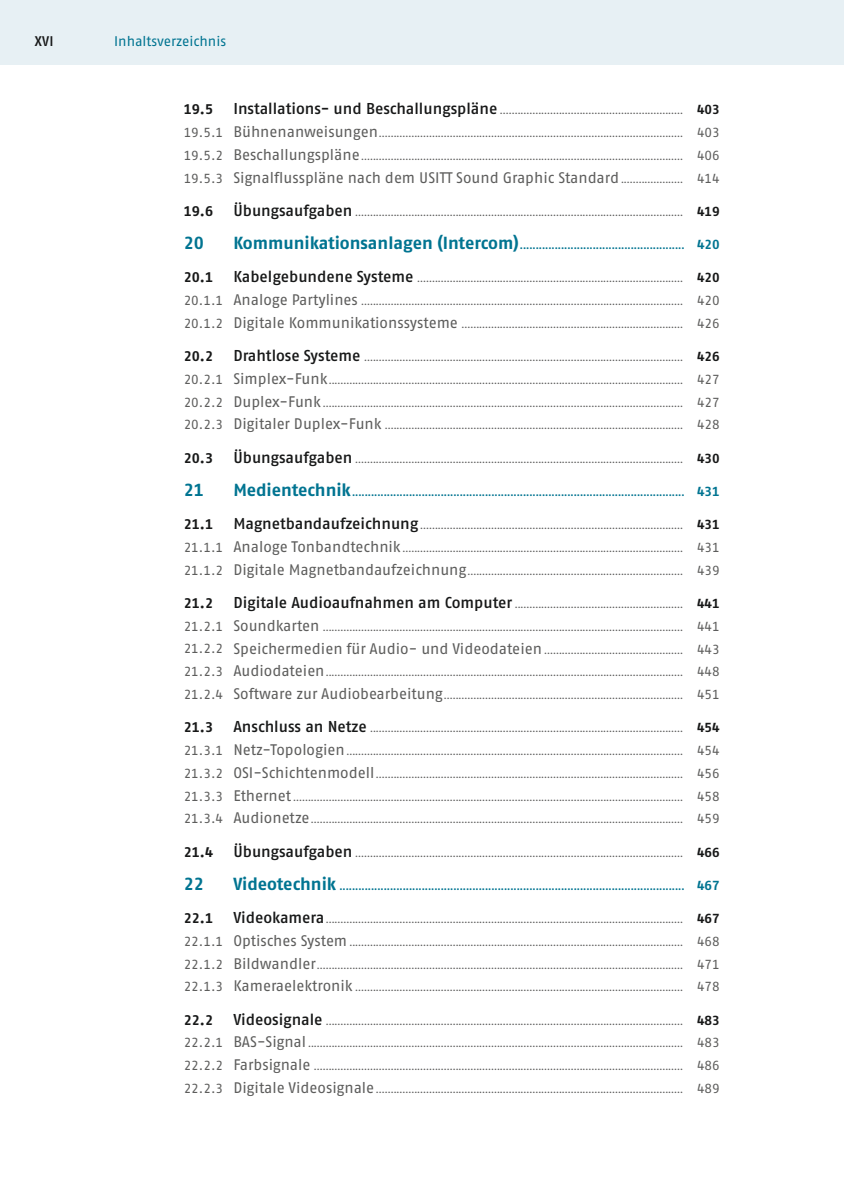
<style>
.page{position:relative;width:844px;height:1191px;background:#fff}
.page>*{position:absolute;margin:0;border:0;box-sizing:border-box;transform-origin:0 0}
.t1{font:700 17.5px "Fago Pro";color:#007491}
.t2{font:15.4px "Fago Pro";color:#5d5d5c}
.t3{font:700 14px "Fago Pro";color:#171818}
.t4{font:14px "Fago Pro";color:#007491}
.t5{font:600 14px "Fago Pro";color:#171818}
.t6{font:13.12px "Fago Pro";color:#007491}
.t7{font:10.5px/22.8px "Fago Pro";color:#5d5d5c;text-align:justify}
.s1{font-weight:600;font-size:15.75px;color:#171818}
.s2{font-weight:700;font-size:13.12px;color:#171818}
.s3{font-size:13.12px}
.s4{font-size:15.4px}
.s5{font-size:10.5px}
.s6{font-weight:700;font-size:17.5px}
.s7{font-weight:700}
</style>
<div class="page">
<div style="left:114px;top:0;width:729px;height:64px;background:#e7f0f4"></div>
<div style="left:0;top:0;width:114px;height:64px;background:#e7f0f4"></div>
<h3 class="t5" style="left:35px;top:32px;width:20px">XVI</h3>
<h3 class="t4" style="left:114px;top:32px;width:113px">Inhaltsverzeichnis</h3>
<p class="t7" style="left:184px;top:99px;width:537px;text-indent:50px"><span class="s1">Installations- und Beschallungspläne</span> .............................................................. <span class="s2">403<br></span><span class="s3">19.5.1</span> <span class="s4">Bühnenanweisungen</span>....................................................................................................... <span class="s3">403<br>19.5.2</span> <span class="s4">Beschallungspläne</span> ............................................................................................................. <span class="s3">406</span></p>
<h2 class="t2" style="left:184px;top:168px;width:537px"><span class="s3">19.5.3</span> Signalflusspläne nach dem USITT Sound Graphic Standard<span class="s5">.....................</span> <span class="s3">414</span></h2>
<h3 class="t3" style="left:184px;top:203px;width:31px">19.6</h3>
<p class="t7" style="left:233px;top:201px;width:488px"><span class="s1">Übungsaufgaben</span> ............................................................................................................... <span class="s2">419</span></p>
<h1 class="t1" style="left:184px;top:232px;width:22px">20</h1>
<p class="t6" style="left:233px;top:237px;width:488px"><span class="s6">Kommunikationsanlagen (Intercom)</span>.................................................... <span class="s7">420</span></p>
<h3 class="t3" style="left:184px;top:269px;width:31px">20.1</h3>
<h3 class="t3" style="left:184px;top:101px;width:31px">19.5</h3>
<p class="t7" style="left:184px;top:267px;width:537px;text-indent:50px"><span class="s1">Kabelgebundene Systeme</span> .......................................................................................... <span class="s2">420<br></span><span class="s3">20.1.1</span> <span class="s4">Analoge Partylines</span> ............................................................................................................. <span class="s3">420<br>20.1.2</span> <span class="s4">Digitale Kommunikationssysteme</span> ........................................................................... <span class="s3">426</span></p>
<h3 class="t3" style="left:184px;top:348px;width:31px">20.2</h3>
<p class="t7" style="left:184px;top:346px;width:537px;text-indent:50px"><span class="s1">Drahtlose Systeme</span> ............................................................................................................ <span class="s2">426<br></span><span class="s3">20.2.1</span> <span class="s4">Simplex-Funk</span>........................................................................................................................ <span class="s3">427<br>20.2.2</span> <span class="s4">Duplex-Funk</span> .......................................................................................................................... <span class="s3">427<br>20.2.3</span> <span class="s4">Digitaler Duplex-Funk</span> ..................................................................................................... <span class="s3">428</span></p>
<h3 class="t3" style="left:184px;top:449px;width:31px">20.3</h3>
<p class="t7" style="left:233px;top:447px;width:488px"><span class="s1">Übungsaufgaben</span> ............................................................................................................... <span class="s2">430</span></p>
<h1 class="t1" style="left:184px;top:479px;width:22px">21</h1>
<p class="t6" style="left:233px;top:483px;width:488px"><span class="s6">Medientechnik</span>......................................................................................................... <span class="s7">431</span></p>
<h3 class="t3" style="left:184px;top:516px;width:31px">21.1</h3>
<p class="t7" style="left:184px;top:514px;width:537px;text-indent:50px"><span class="s1">Magnetbandaufzeichnung</span> ......................................................................................... <span class="s2">431<br></span><span class="s3">21.1.1</span> <span class="s4">Analoge Tonbandtechnik</span> ............................................................................................... <span class="s3">431<br>21.1.2</span> <span class="s4">Digitale Magnetbandaufzeichnung</span>......................................................................... <span class="s3">439</span></p>
<h3 class="t3" style="left:184px;top:594px;width:31px">21.2</h3>
<p class="t7" style="left:184px;top:593px;width:537px;text-indent:50px"><span class="s1">Digitale Audioaufnahmen am Computer</span> ......................................................... <span class="s2">441<br></span><span class="s3">21.2.1</span> <span class="s4">Soundkarten</span> .......................................................................................................................... <span class="s3">441<br>21.2.2</span> <span class="s4">Speichermedien für Audio- und Videodateien</span> ............................................... <span class="s3">443<br>21.2.3</span> <span class="s4">Audiodateien</span>......................................................................................................................... <span class="s3">448<br>21.2.4</span> <span class="s4">Software zur Audiobearbeitung</span>................................................................................. <span class="s3">451</span></p>
<h3 class="t3" style="left:184px;top:719px;width:31px">21.3</h3>
<p class="t7" style="left:184px;top:717px;width:537px;text-indent:50px"><span class="s1">Anschluss an Netze</span> .......................................................................................................... <span class="s2">454<br></span><span class="s3">21.3.1</span> <span class="s4">Netz-Topologien</span> .................................................................................................................. <span class="s3">454<br>21.3.2</span> <span class="s4">OSI-Schichtenmodell</span> ........................................................................................................ <span class="s3">456<br>21.3.3</span> <span class="s4">Ethernet</span> .................................................................................................................................... <span class="s3">458<br>21.3.4</span> <span class="s4">Audionetze</span> .............................................................................................................................. <span class="s3">459</span></p>
<h3 class="t3" style="left:184px;top:843px;width:31px">21.4</h3>
<p class="t7" style="left:233px;top:841px;width:488px"><span class="s1">Übungsaufgaben</span> ............................................................................................................... <span class="s2">466</span></p>
<h1 class="t1" style="left:184px;top:873px;width:22px">22</h1>
<p class="t6" style="left:233px;top:877px;width:488px"><span class="s6">Videotechnik</span> ............................................................................................................. <span class="s7">467</span></p>
<h3 class="t3" style="left:184px;top:909px;width:31px">22.1</h3>
<p class="t7" style="left:184px;top:908px;width:537px;text-indent:50px"><span class="s1">Videokamera</span> ......................................................................................................................... <span class="s2">467<br></span><span class="s3">22.1.1</span> <span class="s4">Optisches System</span> ................................................................................................................. <span class="s3">468<br>22.1.2</span> <span class="s4">Bildwandler</span>............................................................................................................................ <span class="s3">471<br>22.1.3</span> <span class="s4">Kameraelektronik</span> ............................................................................................................... <span class="s3">478</span></p>
<h3 class="t3" style="left:184px;top:1011px;width:31px">22.2</h3>
<p class="t7" style="left:184px;top:1009px;width:537px;text-indent:50px"><span class="s1">Videosignale</span> ......................................................................................................................... <span class="s2">483<br></span><span class="s3">22.2.1</span> <span class="s4">BAS-Signal</span> ............................................................................................................................... <span class="s3">483<br>22.2.2</span> <span class="s4">Farbsignale</span> ............................................................................................................................. <span class="s3">486<br>22.2.3</span> <span class="s4">Digitale Videosignale</span> ........................................................................................................ <span class="s3">489</span></p>
</div>
